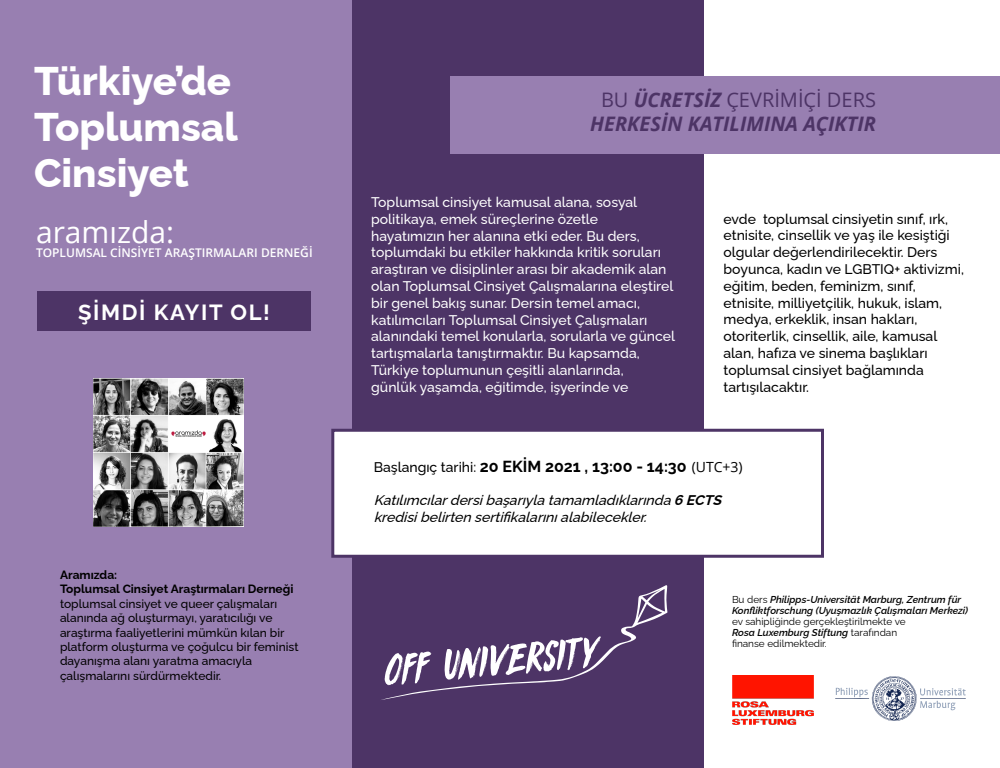
<style>
.page{position:relative;width:1000px;height:768px;background:#fff}
.page>*{position:absolute;margin:0;border:0;box-sizing:border-box;transform-origin:0 0}
.t1{font:800 40px/46px "Raleway";color:#fff}
.t2{font:30px "Open Sans";color:#fff}
.t3{font:700 22px "Raleway";letter-spacing:.075em;color:#fff}
.t4{font:italic 700 20px/24px "Open Sans";color:#4d3466;text-align:center}
.t5{font:700 16px "Raleway";color:#000}
.t6{font:500 14px/16.8px "Raleway";color:#fff}
.t7{font:500 14px/16.8px "Raleway";color:#000}
.t8{font:italic 500 14px/16.8px "Raleway";color:#000}
.t9{font:500 12px/14.4px "Raleway";color:#000}
.t10{font:700 12px/14.4px "Raleway";color:#000}
.t11{font:600 12px "Open Sans";color:#fff}
.t12{font:italic 600 10px/11px "Raleway";color:#000}
.t13{font:10px/11px "Raleway";color:#000}
.s1{font-weight:400;font-style:normal}
.s2{font-weight:500;font-size:14px}
.s3{font-family:"Open Sans";font-weight:400;font-size:14px}
.s4{font-weight:700}
.s5{font-weight:600;font-style:italic}
</style>
<div class="page">
<div style="left:0;top:0;width:704px;height:768px;background:#4d3466"></div>
<div style="left:0;top:0;width:352px;height:768px;background:#987fb1"></div>
<div style="left:450px;top:76px;width:550px;height:78px;background:#987fb1"></div>
<img style="left:94px;top:378px;width:150px;height:148px">
<svg style="left:835px;top:676px;width:131px;height:45px"></svg>
<svg style="left:381px;top:585px;width:286px;height:115px"></svg>
<svg style="left:385px;top:636px;width:216px;height:49px"></svg>
<div style="left:331px;top:429px;width:493px;height:129px;background:#fff;border:3px solid #4d3466"></div>
<div style="left:37px;top:292px;width:274px;height:40px;background:#4d3466"></div>
<img style="left:732px;top:676px;width:82px;height:49px">
<h1 class="t1" style="left:34px;top:54px;width:205px">Türkiye’de<br>Toplumsal<br>Cinsiyet</h1>
<h2 class="t2" style="left:36px;top:212px;width:140px">aramızda:</h2>
<p class="t11" style="left:36px;top:245px;width:278px">TOPLUMSAL CİNSİYET ARAŞTIRMALARI DERNEĞİ</p>
<h3 class="t3" style="left:78px;top:294px;width:194px">ŞİMDİ KAYIT OL!</h3>
<p class="t10" style="left:60px;top:566px;width:235px">Aramızda:<br>Toplumsal Cinsiyet Araştırmaları Derneği</p>
<p class="t9" style="left:60px;top:595px;width:240px">toplumsal cinsiyet ve queer çalışmaları alanında ağ oluşturmayı, yaratıcılığı ve araştırma faaliyetlerini mümkün kılan bir platform oluşturma ve çoğulcu bir feminist dayanışma alanı yaratma amacıyla çalışmalarını sürdürmektedir.</p>
<h3 class="t4" style="left:590px;top:87px;width:287px"><span class="s1">BU</span> ÜCRETSİZ <span class="s1">ÇEVRİMİÇİ DERS<br></span>HERKESİN KATILIMINA AÇIKTIR</h3>
<p class="t6" style="left:371px;top:192px;width:305px">Toplumsal cinsiyet kamusal alana, sosyal politikaya, emek süreçlerine özetle hayatımızın her alanına etki eder. Bu ders, toplumdaki bu etkiler hakkında kritik soruları araştıran ve disiplinler arası bir akademik alan olan Toplumsal Cinsiyet Çalışmalarına eleştirel bir genel bakış sunar. Dersin temel amacı, katılımcıları Toplumsal Cinsiyet Çalışmaları alanındaki temel konularla, sorularla ve güncel tartışmalarla tanıştırmaktır. Bu kapsamda, Türkiye toplumunun çeşitli alanlarında,<br>günlük yaşamda, eğitimde, işyerinde ve</p>
<p class="t7" style="left:724px;top:209px;width:242px">evde toplumsal cinsiyetin sınıf, ırk, etnisite, cinsellik ve yaş ile kesiştiği olgular değerlendirilecektir. Ders boyunca, kadın ve LGBTIQ+ aktivizmi, eğitim, beden, feminizm, sınıf, etnisite, milliyetçilik, hukuk, islam, medya, erkeklik, insan hakları, otoriterlik, cinsellik, aile, kamusal alan, hafıza ve sinema başlıkları toplumsal cinsiyet bağlamında tartışılacaktır.</p>
<p class="t5" style="left:374px;top:453px;width:371px"><span class="s2">Başlangıç tarihi:</span> 20 EKİM 2021 , 13:00 - 14:30 <span class="s3">(UTC+3)</span></p>
<p class="t8" style="left:374px;top:490px;width:354px">Katılımcılardersibaşarıylatamamladıklarında<span class="s4">6ECTS </span>kredisibelirtensertifikalarınıalabilecekler.</p>
<p class="t12" style="left:732px;top:593px;width:238px"><span class="s1">Bu ders</span> Philipps-Universität Marburg, Zentrum für<br>Konfliktforschung (Uyuşmazlık Çalışmaları Merkezi)</p>
<p class="t13" style="left:732px;top:615px;width:175px">ev sahipliğinde gerçekleştirilmekte ve<br><span class="s5">Rosa Luxemburg Stiftung</span> tarafından finanse edilmektedir.</p>
</div>
